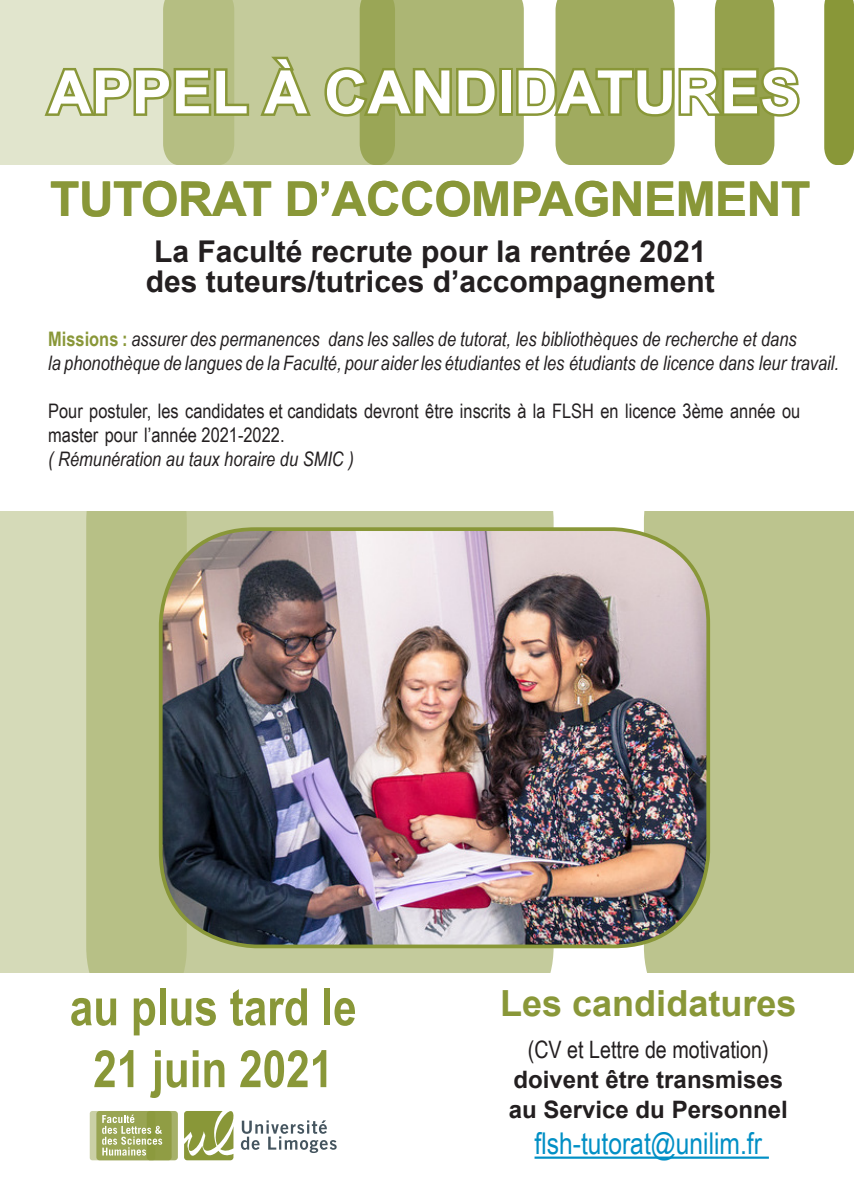
<style>
.page{position:relative;width:854px;height:1202px;background:#fff}
.page>*{position:absolute;margin:0;border:0;box-sizing:border-box;transform-origin:0 0}
.t1{font:700 60px "Arial";color:#fff}
.t2{font:700 51.6px "Arial Narrow";color:#899738}
.t3{font:700 48px "Arial";letter-spacing:-.01em;color:#899738}
.t4{font:700 36px "Arial";color:#899738}
.t5{font:700 30px "Arial";color:#231f20}
.t6{font:30px "Arial Narrow";color:#008fc5}
.t7{font:700 24px "Arial";color:#231f20}
.t8{font:24px "Arial Narrow";color:#231f20}
.t9{font:italic 20px/24px "Arial Narrow";color:#231f20}
.t10{font:20px/24px "Arial Narrow";color:#231f20}
.s1{font-style:inherit}
.s2{font-weight:700;font-style:normal;color:#899738}
</style>
<div class="page">
<div style="left:824px;top:0;width:29px;height:165px;background:#899738"></div>
<div style="left:644px;top:512px;width:209px;height:460px;background:#bcc48e"></div>
<div style="left:187px;top:512px;width:366px;height:460px;background:#c4cb9c"></div>
<svg style="left:0;top:512px;width:187px;height:460px;background:#c7cda0"></svg>
<img style="left:161px;top:529px;width:547px;height:417px">
<div style="left:159px;top:527px;width:550px;height:421px;border:4px solid #899738;border-radius:95px"></div>
<svg style="left:147px;top:1111px;width:31px;height:49px"></svg>
<div style="left:96px;top:1111px;width:75px;height:49px;background:#909d44;border-radius:3px"></div>
<svg style="left:90px;top:1111px;width:65px;height:49px"></svg>
<svg style="left:184px;top:1111px;width:50px;height:49px"></svg>
<svg style="left:241px;top:1120px;width:95px;height:33px"></svg>
<svg style="left:102px;top:1115px;width:60px;height:41px"></svg>
<svg style="left:0;top:0;width:800px;height:165px;background:#b9c28a"></svg>
<hr style="left:534px;top:1156px;width:234px;height:3px;background:#008fc5">
<p class="t1" style="left:48px;top:52px;width:753px">APPEL À CANDIDATURES</p>
<p class="t3" style="left:50px;top:167px;width:761px">TUTORAT D’ACCOMPAGNEMENT</p>
<p class="t5" style="left:154px;top:231px;width:553px">La Faculté recrute pour la rentrée 202<span class="s1">1</span></p>
<p class="t5" style="left:146px;top:261px;width:570px">des tuteurs/tutrices d’accompagnement</p>
<p class="t9" style="left:48px;top:326px;width:792px"><span class="s2">Missions :</span> assurer des permanences dans les salles de tutorat, les bibliothèques de recherche et dans<br>la phonothèque de langues de la Faculté, pour aider les étudiantes et les étudiants de licence dans leur travail.</p>
<p class="t10" style="left:48px;top:398px;width:753px">Pour postuler, les candidates et candidats devront être inscrits à la FLSH en licence 3ème année ou master pour l’année 2021-2022.</p>
<p class="t9" style="left:48px;top:446px;width:307px">( Rémunération au taux horaire du SMIC )</p>
<p class="t2" style="left:70px;top:968px;width:288px">au plus tard le</p>
<p class="t2" style="left:93px;top:1030px;width:241px">21 juin 2021</p>
<p class="t4" style="left:500px;top:980px;width:298px">Les candidatures</p>
<p class="t8" style="left:527px;top:1032px;width:242px">(CV et Lettre de motivation)</p>
<p class="t7" style="left:513px;top:1064px;width:271px">doivent être transmises</p>
<p class="t7" style="left:508px;top:1094px;width:280px">au Service du Personnel</p>
<p class="t6" style="left:534px;top:1122px;width:229px">flsh-tutorat@unilim.fr</p>
</div>
